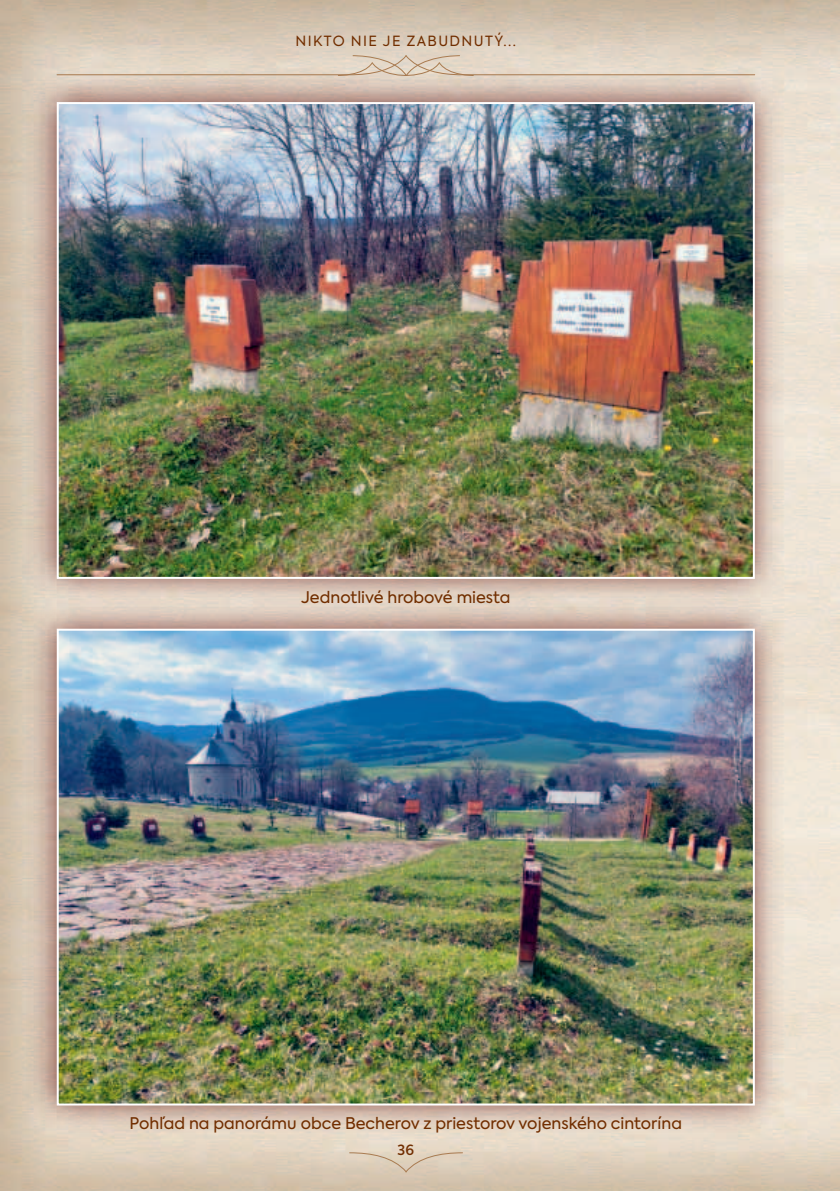
<style>
.page{position:relative;width:840px;height:1191px;background:#fff}
.page>*{position:absolute;margin:0;border:0;box-sizing:border-box;transform-origin:0 0}
.t1{font:16px "Axiforma";color:#712e00}
.t2{font:14px "Axiforma";letter-spacing:.1em;color:#712e00}
.t3{font:500 14px "Axiforma";color:#712e00}
</style>
<div class="page">
<svg style="left:348px;top:1151px;width:115px;height:22px;background:#dacbb6"></svg>
<svg style="left:56px;top:54px;width:699px;height:14px;background:#e1d5c5"></svg>
<img style="left:22px;top:68px;width:765px;height:527px">
<img style="left:60px;top:105px;width:691px;height:471px">
<div style="left:57px;top:102px;width:697px;height:477px;border:2px solid #fff"></div>
<img style="left:22px;top:595px;width:765px;height:543px">
<img style="left:60px;top:631px;width:691px;height:471px">
<div style="left:57px;top:628px;width:697px;height:477px;border:2px solid #fff"></div>
<p class="t2" style="left:295px;top:36px;width:222px">NIKTO NIE JE ZABUDNUTÝ...</p>
<p class="t1" style="left:301px;top:590px;width:211px">Jednotlivé hrobové miesta</p>
<p class="t1" style="left:129px;top:1117px;width:553px">Pohľad na panorámu obce Becherov z priestorov vojenského cintorína</p>
<p class="t3" style="left:397px;top:1141px;width:18px">36</p>
</div>
